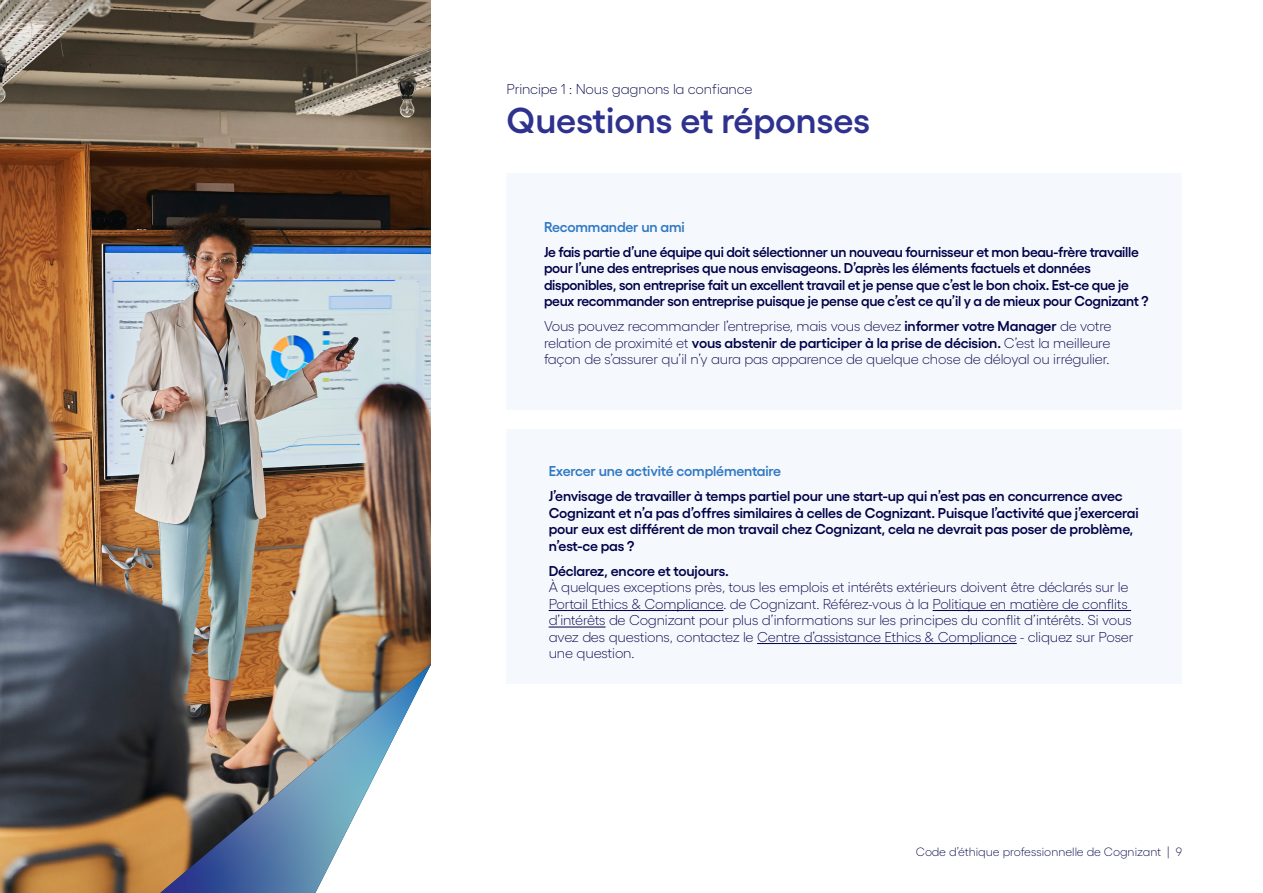
<style>
.page{position:relative;width:1263px;height:893px;background:#fff}
.page>*{position:absolute;margin:0;border:0;box-sizing:border-box;transform-origin:0 0}
.t1{font:600 36px "Gellix";color:#2e318e}
.t2{font:300 14.25px/16.5px "Gellix";letter-spacing:-.01em;color:#000048;text-align:justify}
.t3{font:600 14.25px/16.5px "Gellix";letter-spacing:-.02em;color:#000048}
.t4{font:600 14.25px "Gellix";letter-spacing:-.01em;color:#2f78c4}
.t5{font:300 12px "Gellix";color:#000048}
.s1{font-weight:600}
</style>
<div class="page">
<div style="left:506px;top:429px;width:676px;height:254px;background:#f5f8fc"></div>
<div style="left:506px;top:173px;width:676px;height:237px;background:#f5f8fc"></div>
<hr style="left:549px;top:610px;width:174px;height:1px;background:#000048">
<hr style="left:932px;top:610px;width:199px;height:1px;background:#000048">
<hr style="left:549px;top:627px;width:56px;height:1px;background:#000048">
<hr style="left:757px;top:643px;width:260px;height:1px;background:#000048">
<img style="left:0;top:0;width:431px;height:893px">
<img style="left:160px;top:664px;width:271px;height:229px">
<p class="t2" style="left:506px;top:80px;width:248px">Principe 1 : Nous gagnons la confiance</p>
<p class="t1" style="left:506px;top:92px;width:365px">Questions et réponses</p>
<p class="t4" style="left:544px;top:216px;width:142px">Recommander un ami</p>
<p class="t3" style="left:544px;top:242px;width:606px">Je fais partie d’une équipe qui doit sélectionner un nouveau fournisseur et mon beau-frère travaille pour l’une des entreprises que nous envisageons. D’après les éléments factuels et données disponibles, son entreprise fait un excellent travail et je pense que c’est le bon choix. Est-ce que je peux recommander son entreprise puisque je pense que c’est ce qu’il y a de mieux pour Cognizant ?</p>
<p class="t2" style="left:544px;top:317px;width:569px">Vous pouvez recommander l’entreprise, mais vous devez <span class="s1">informer votre Manager</span> de votre relation de proximité et <span class="s1">vous abstenir de participer à la prise de décision.</span> C’est la meilleure façon de s’assurer qu’il n’y aura pas apparence de quelque chose de déloyal ou irrégulier.</p>
<p class="t4" style="left:549px;top:460px;width:234px">Exercer une activité complémentaire</p>
<p class="t3" style="left:549px;top:486px;width:591px">J’envisage de travailler à temps partiel pour une start-up qui n’est pas en concurrence avec Cognizant et n’a pas d’offres similaires à celles de Cognizant. Puisque l’activité que j’exercerai pour eux est différent de mon travail chez Cognizant, cela ne devrait pas poser de problème, n’est-ce pas ?</p>
<p class="t2" style="left:549px;top:561px;width:586px;text-align:left"><span class="s1">Déclarez, encore et toujours.<br></span>À quelques exceptions près, tous les emplois et intérêts extérieurs doivent être déclarés sur le Portail Ethics &amp; Compliance. de Cognizant. Référez-vous à la Politique en matière de conflits d’intérêts de Cognizant pour plus d’informations sur les principes du conflit d’intérêts. Si vous avez des questions, contactez le Centre d’assistance Ethics &amp; Compliance - cliquez sur Poser une question.</p>
<p class="t5" style="left:916px;top:843px;width:268px">Code d’éthique professionnelle de Cognizant | 9</p>
</div>
